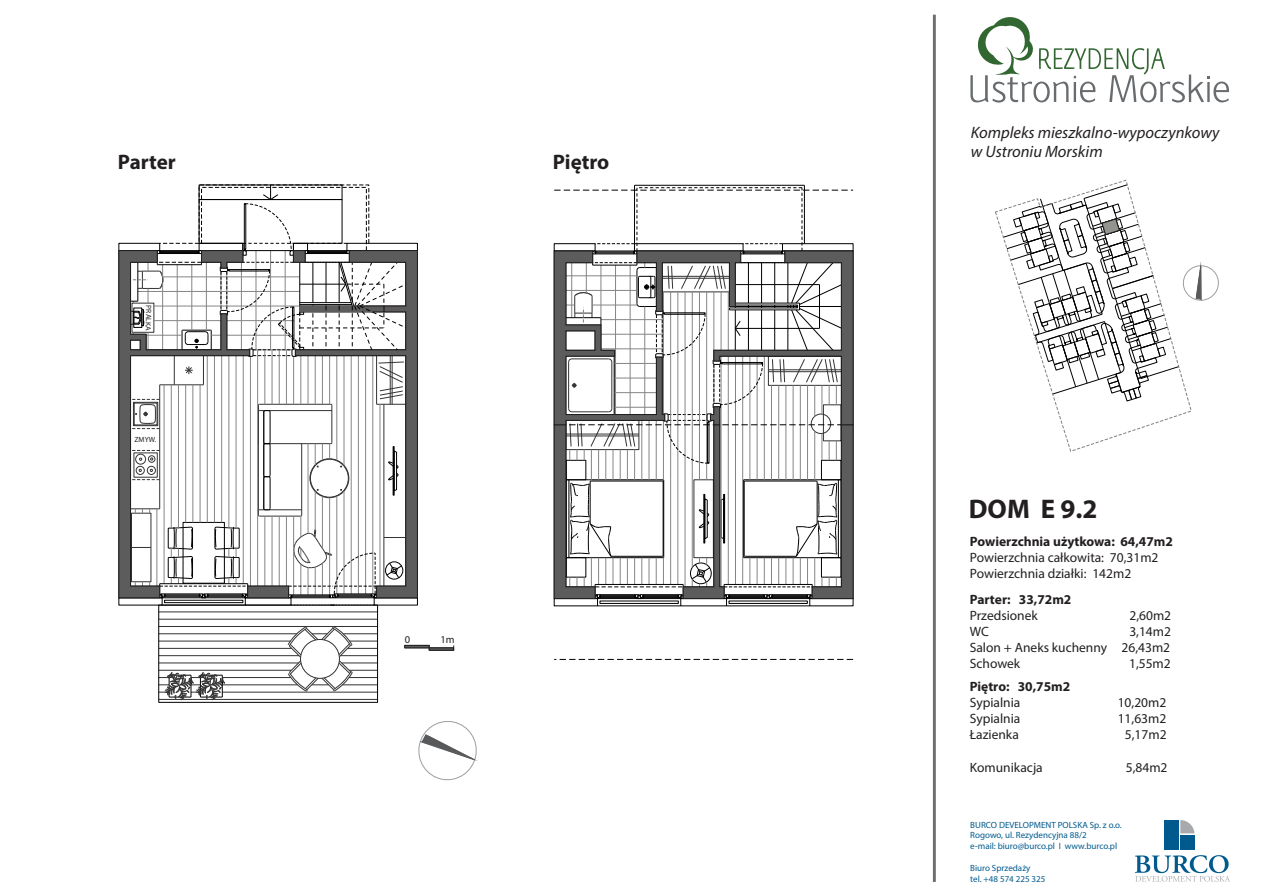
<style>
.page{position:relative;width:1263px;height:893px;background:#fff}
.page>*{position:absolute;margin:0;border:0;box-sizing:border-box;transform-origin:0 0}
.t1{font:700 27px "Myriad Pro";color:#231f20}
.t2{font:700 21px "Myriad Pro";color:#231f20}
.t3{font:italic 16.5px/19.8px "Myriad Pro";color:#231f20}
.t4{font:13.5px/16.2px "Myriad Pro";color:#231f20;text-align:justify}
.t5{font:700 13.5px "Myriad Pro";color:#231f20}
.t6{font:10.5px "Myriad Pro";color:#231f20}
.t7{font:9px/10.8px "Myriad Pro";color:#005a8e}
.t8{font:7.5px "Myriad Pro";color:#231f20}
</style>
<div class="page">
<div style="left:1165px;top:820px;width:14px;height:30px;background:#005a8e"></div>
<div style="left:1180px;top:835px;width:15px;height:15px;background:#005a8e"></div>
<svg style="left:1180px;top:820px;width:14px;height:13px"></svg>
<svg style="left:1135px;top:855px;width:95px;height:27px"></svg>
<svg style="left:932px;top:14px;width:4px;height:868px"></svg>
<svg style="left:970px;top:17px;width:259px;height:86px"></svg>
<svg style="left:404px;top:645px;width:50px;height:6px"></svg>
<hr style="left:804px;top:185px;width:1px;height:59px;background:#000">
<hr style="left:634px;top:185px;width:170px;height:1px;background:#000">
<hr style="left:634px;top:185px;width:1px;height:59px;background:#000">
<svg style="left:554px;top:659px;width:299px;height:1px"></svg>
<hr style="left:726px;top:606px;width:84px;height:1px;background:#000">
<hr style="left:597px;top:606px;width:84px;height:1px;background:#000">
<svg style="left:554px;top:187px;width:299px;height:412px"></svg>
<hr style="left:159px;top:655px;width:140px;height:1px;background:#333">
<hr style="left:159px;top:648px;width:133px;height:1px;background:#333">
<hr style="left:159px;top:641px;width:131px;height:1px;background:#333">
<hr style="left:159px;top:633px;width:138px;height:1px;background:#333">
<hr style="left:159px;top:626px;width:219px;height:1px;background:#333">
<hr style="left:159px;top:619px;width:219px;height:1px;background:#333">
<hr style="left:159px;top:612px;width:219px;height:1px;background:#333">
<hr style="left:159px;top:699px;width:219px;height:1px;background:#333">
<hr style="left:222px;top:692px;width:156px;height:1px;background:#333">
<hr style="left:222px;top:685px;width:75px;height:1px;background:#333">
<hr style="left:222px;top:677px;width:69px;height:1px;background:#333">
<hr style="left:159px;top:670px;width:132px;height:1px;background:#333">
<hr style="left:159px;top:663px;width:140px;height:1px;background:#333">
<svg style="left:288px;top:627px;width:88px;height:64px"></svg>
<svg style="left:161px;top:672px;width:64px;height:28px"></svg>
<div style="left:119px;top:243px;width:41px;height:8px;border:1px solid #000"></div>
<svg style="left:291px;top:605px;width:83px;height:1px"></svg>
<div style="left:164px;top:600px;width:79px;height:3px;border:1px solid #000"></div>
<hr style="left:162px;top:605px;width:83px;height:1px;background:#000">
<svg style="left:119px;top:250px;width:11px;height:348px;background:#595959"></svg>
<svg style="left:130px;top:185px;width:288px;height:413px"></svg>
<svg style="left:418px;top:721px;width:60px;height:60px"></svg>
<svg style="left:995px;top:180px;width:197px;height:272px"></svg>
<svg style="left:1003px;top:184px;width:216px;height:217px"></svg>
<h2 class="t2" style="left:118px;top:153px;width:60px">Parter</h2>
<h2 class="t2" style="left:553px;top:154px;width:58px">Piętro</h2>
<p class="t8" style="left:152px;top:305px;width:26px;rotate:90deg">PRALKA</p>
<p class="t8" style="left:134px;top:437px;width:23px">ZMYW.</p>
<p class="t6" style="left:405px;top:635px;width:7px">0</p>
<p class="t6" style="left:441px;top:635px;width:16px">1m</p>
<p class="t3" style="left:971px;top:123px;width:250px">Kompleks mieszkalno-wypoczynkowy w Ustroniu Morskim</p>
<h1 class="t1" style="left:969px;top:497px;width:130px">DOM E 9.2</h1>
<p class="t5" style="left:970px;top:536px;width:205px">Powierzchnia użytkowa: 64,47m2</p>
<p class="t4" style="left:970px;top:551px;width:190px">Powierzchnia całkowita: 70,31m2<br>Powierzchnia działki: 142m2</p>
<p class="t5" style="left:970px;top:593px;width:103px">Parter: 33,72m2</p>
<p class="t4" style="left:970px;top:608px;width:70px">Przedsionek</p>
<p class="t4" style="left:1129px;top:608px;width:43px">2,60m2</p>
<p class="t4" style="left:970px;top:624px;width:21px">WC</p>
<p class="t4" style="left:970px;top:624px;width:203px;text-indent:159px">3,14m2<br>Salon + Aneks kuchenny 26,43m2<br>Schowek</p>
<p class="t4" style="left:1129px;top:657px;width:43px">1,55m2</p>
<p class="t5" style="left:970px;top:680px;width:102px">Piętro: 30,75m2</p>
<p class="t4" style="left:970px;top:695px;width:52px">Sypialnia</p>
<p class="t4" style="left:1118px;top:695px;width:50px">10,20m2</p>
<p class="t4" style="left:970px;top:711px;width:52px">Sypialnia</p>
<p class="t4" style="left:1118px;top:711px;width:50px">11,63m2</p>
<p class="t4" style="left:970px;top:728px;width:51px">Łazienka</p>
<p class="t4" style="left:1125px;top:728px;width:43px">5,17m2</p>
<p class="t4" style="left:970px;top:760px;width:74px">Komunikacja</p>
<p class="t4" style="left:1126px;top:760px;width:43px">5,84m2</p>
<p class="t7" style="left:970px;top:820px;width:153px">BURCO DEVELOPMENT POLSKA Sp. z o.o.<br>Rogowo, ul. Rezydencyjna 88/2<br>e-mail: biuro@burco.pl I www.burco.pl</p>
<p class="t7" style="left:970px;top:863px;width:77px">Biuro Sprzedaży<br>tel. +48 574 225 325</p>
</div>
